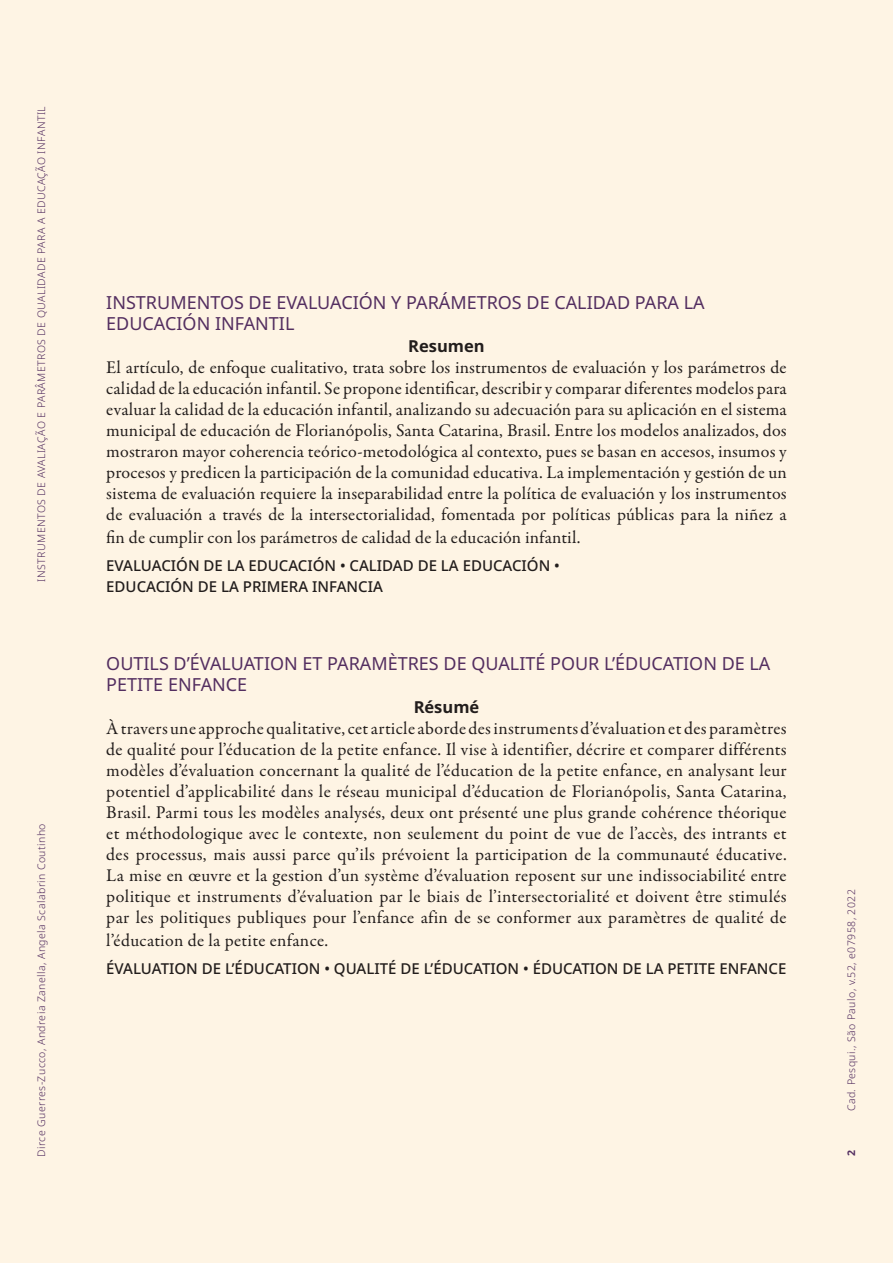
<style>
.page{position:relative;width:893px;height:1263px;background:#fef4e4}
.page>*{position:absolute;margin:0;border:0;box-sizing:border-box;transform-origin:0 0}
.resumo_corpo{font:18px/21.1px "Garamond Premr Pro";letter-spacing:.015em;color:#231f20;text-align:justify}
.titulo_tradução{font:18px/21.8px "Noto Sans";color:#54316c}
.resumo_traduções{font:700 16.5px "Noto Sans";color:#231f20}
.resumo_radape{font:500 15px/21.8px "Noto Sans";color:#231f20}
.t1{font:300 10.5px "Noto Sans";letter-spacing:.04em;color:#54316c}
.t2{font:700 10.5px "Noto Sans";color:#54316c}
</style>
<div class="page">
<p class="t1" style="left:34px;top:582px;width:477px;rotate:-90deg">INSTRUMENTOS DE AVALIAÇÃO E PARÂMETROS DE QUALIDADE PARA A EDUCAÇÃO INFANTIL</p>
<p class="t1" style="left:34px;top:1157px;width:335px;rotate:-90deg">Dirce Guerres-Zucco, Andreia Zanella, Angela Scalabrin Coutinho</p>
<p class="titulo_tradução" style="left:106px;top:292px;width:600px">INSTRUMENTOS DE EVALUACIÓN Y PARÁMETROS DE CALIDAD PARA LA<br>EDUCACIÓN INFANTIL</p>
<p class="resumo_traduções" style="left:408px;top:334px;width:78px">Resumen</p>
<p class="resumo_corpo" style="left:106px;top:357px;width:682px">El artículo, de enfoque cualitativo, trata sobre los instrumentos de evaluación y los parámetros de calidad de la educación infantil. Se propone identificar, describir y comparar diferentes modelos para evaluar la calidad de la educación infantil, analizando su adecuación para su aplicación en el sistema municipal de educación de Florianópolis, Santa Catarina, Brasil. Entre los modelos analizados, dos mostraron mayor coherencia teórico-metodológica al contexto, pues se basan en accesos, insumos y procesos y predicen la participación de la comunidad educativa. La implementación y gestión de un sistema de evaluación requiere la inseparabilidad entre la política de evaluación y los instrumentos de evaluación a través de la intersectorialidad, fomentada por políticas públicas para la niñez a fin de cumplir con los parámetros de calidad de la educación infantil.</p>
<p class="resumo_radape" style="left:106px;top:555px;width:455px">EVALUACIÓN DE LA EDUCACIÓN • CALIDAD DE LA EDUCACIÓN •<br>EDUCACIÓN DE LA PRIMERA INFANCIA</p>
<p class="titulo_tradução" style="left:106px;top:652px;width:666px">OUTILS D’ÉVALUATION ET PARAMÈTRES DE QUALITÉ POUR L’ÉDUCATION DE LA<br>PETITE ENFANCE</p>
<p class="resumo_traduções" style="left:414px;top:695px;width:67px">Résumé</p>
<p class="resumo_corpo" style="left:106px;top:718px;width:682px">À travers une approche qualitative, cet article aborde des instruments d’évaluation et des paramètres de qualité pour l’éducation de la petite enfance. Il vise à identifier, décrire et comparer différents modèles d’évaluation concernant la qualité de l’éducation de la petite enfance, en analysant leur potentiel d’applicabilité dans le réseau municipal d’éducation de Florianópolis, Santa Catarina, Brasil. Parmi tous les modèles analysés, deux ont présenté une plus grande cohérence théorique et méthodologique avec le contexte, non seulement du point de vue de l’accès, des intrants et des processus, mais aussi parce qu’ils prévoient la participation de la communauté éducative.<br>La mise en œuvre et la gestion d’un système d’évaluation reposent sur une indissociabilité entre politique et instruments d’évaluation par le biais de l’intersectorialité et doivent être stimulés par les politiques publiques pour l’enfance afin de se conformer aux paramètres de qualité de l’éducation de la petite enfance.</p>
<p class="resumo_radape" style="left:106px;top:958px;width:681px">ÉVALUATION DE L’ÉDUCATION • QUALITÉ DE L’ÉDUCATION • ÉDUCATION DE LA PETITE ENFANCE</p>
<p class="t1" style="left:844px;top:1111px;width:224px;rotate:-90deg">Cad. Pesqui., São Paulo, v.52, e07958, 2022</p>
<p class="t2" style="left:844px;top:1155px;width:8px;rotate:-90deg">2</p>
</div>
